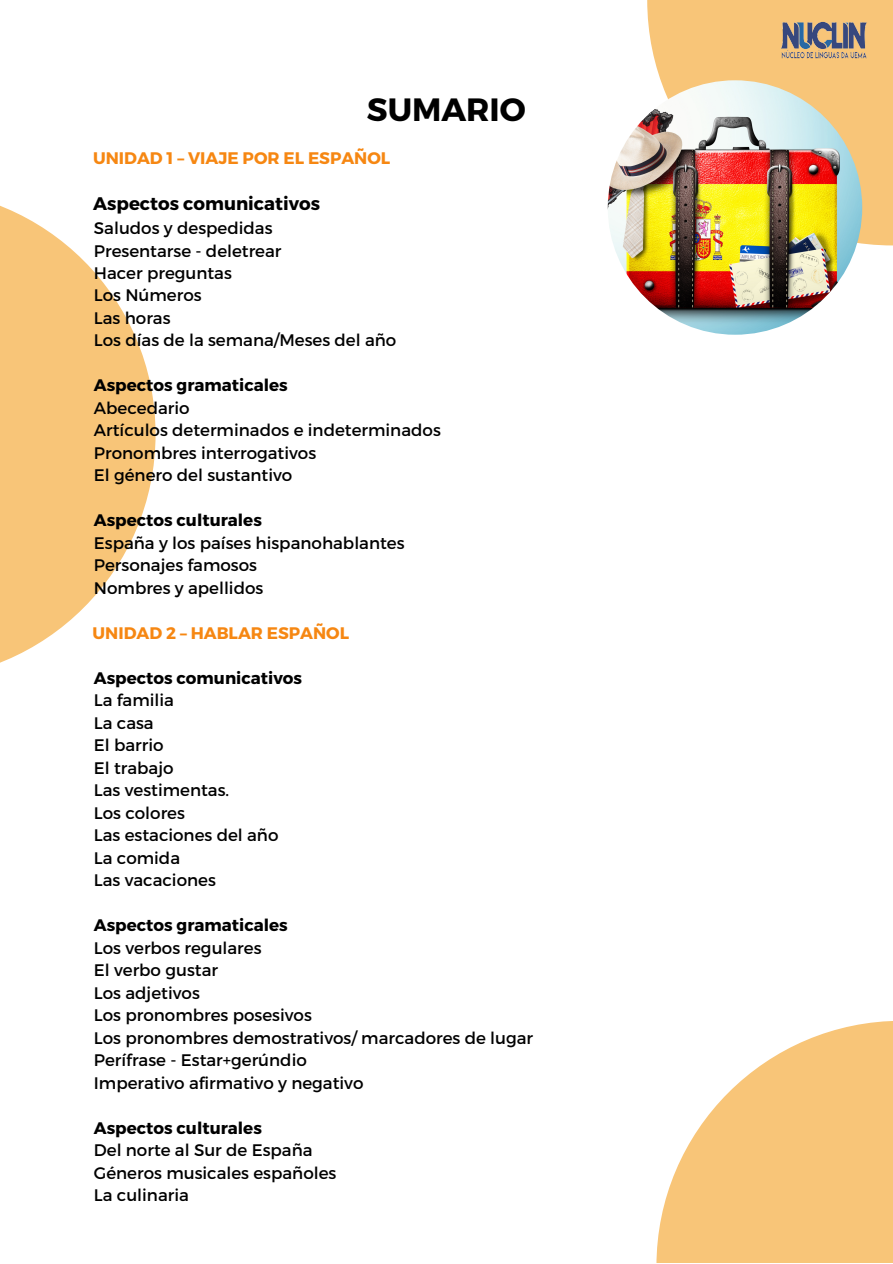
<style>
.page{position:relative;width:893px;height:1264px;background:#fff}
.page>*{position:absolute;margin:0;border:0;box-sizing:border-box;transform-origin:0 0}
.t1{font:700 32.25px "Montserrat";color:#000}
.t2{font:700 18.15px "Montserrat";color:#000}
.t3{font:700 16.8px "Montserrat";color:#f68712}
.t4{font:16.65px/22.5px "Montserrat";color:#000}
.t5{font:700 16.65px "Montserrat";color:#000}
.t6{font:700 16.65px "Montserrat";color:#f68712}
</style>
<div class="page">
<svg style="left:0;top:205px;width:155px;height:458px;fill:#f8c578"></svg>
<div style="left:647px;top:0;width:245px;height:245px;background:#f8c578"></div>
<img style="left:607px;top:80px;width:255px;height:254px;border-radius:50%">
<svg style="left:656px;top:1021px;width:236px;height:241px;fill:#f8c578"></svg>
<img style="left:781px;top:21px;width:86px;height:38px">
<h1 class="t1" style="left:367px;top:88px;width:160px">SUMARIO</h1>
<p class="t3" style="left:93px;top:147px;width:299px">UNIDAD 1 – VIAJE POR EL ESPAÑOL</p>
<p class="t2" style="left:93px;top:192px;width:228px">Aspectos comunicativos</p>
<p class="t4" style="left:94px;top:216px;width:304px">Saludos y despedidas<br>Presentarse - deletrear<br>Hacer preguntas<br>Los Números<br>Las horas<br>Los días de la semana/Meses del año</p>
<p class="t5" style="left:94px;top:375px;width:195px">Aspectos gramaticales</p>
<p class="t4" style="left:94px;top:396px;width:348px">Abecedario<br>Artículos determinados e indeterminados<br>Pronombres interrogativos<br>El género del sustantivo</p>
<p class="t5" style="left:94px;top:509px;width:169px">Aspectos culturales</p>
<p class="t4" style="left:94px;top:531px;width:312px">España y los países hispanohablantes<br>Personajes famosos<br>Nombres y apellidos</p>
<p class="t6" style="left:93px;top:622px;width:258px">UNIDAD 2 – HABLAR ESPAÑOL</p>
<p class="t5" style="left:94px;top:667px;width:210px">Aspectos comunicativos</p>
<p class="t4" style="left:94px;top:688px;width:186px">La familia<br>La casa<br>El barrio<br>El trabajo<br>Las vestimentas.<br>Los colores<br>Las estaciones del año<br>La comida<br>Las vacaciones</p>
<p class="t5" style="left:94px;top:914px;width:195px">Aspectos gramaticales</p>
<p class="t4" style="left:94px;top:935px;width:441px">Los verbos regulares<br>El verbo gustar<br>Los adjetivos<br>Los pronombres posesivos<br>Los pronombres demostrativos/ marcadores de lugar<br>Perífrase - Estar+gerúndio<br>Imperativo afirmativo y negativo</p>
<p class="t5" style="left:94px;top:1116px;width:169px">Aspectos culturales</p>
<p class="t4" style="left:94px;top:1138px;width:244px">Del norte al Sur de España<br>Géneros musicales españoles<br>La culinaria</p>
</div>
